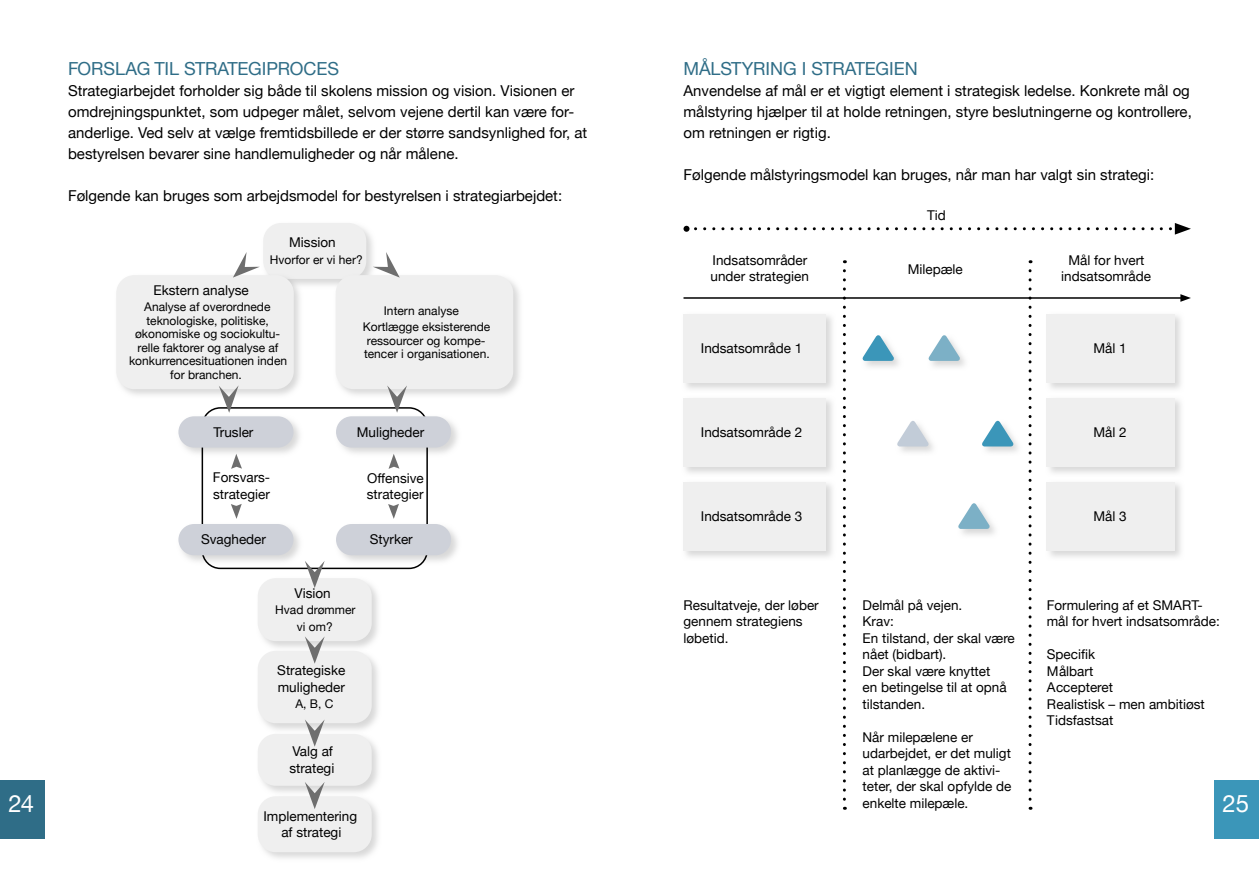
<style>
.page{position:relative;width:1259px;height:893px;background:#fff}
.page>*{position:absolute;margin:0;border:0;box-sizing:border-box;transform-origin:0 0}
.t1{font:24px "Helvetica Neue";color:#fff}
.t2{font:18px "Helvetica Neue";letter-spacing:-.01em;color:#2f6d87}
.t3{font:15px/21px "Helvetica Neue";color:#000}
.t4{font:13.5px/16.5px "Helvetica Neue";color:#000}
.t5{font:12px/13.5px "Helvetica Neue";color:#000;text-align:center}
</style>
<div class="page">
<div style="left:0;top:781px;width:44px;height:58px;background:#2f6d87"></div>
<div style="left:1214px;top:781px;width:45px;height:58px;background:#3b96b9"></div>
<svg style="left:304px;top:223px;width:69px;height:62px"></svg>
<div style="left:263px;top:223px;width:103px;height:56px;background:#efefef;border-radius:18px"></div>
<svg style="left:258px;top:582px;width:120px;height:66px"></svg>
<div style="left:258px;top:578px;width:114px;height:63px;background:#efefef;border-radius:18px"></div>
<svg style="left:258px;top:651px;width:120px;height:79px"></svg>
<div style="left:258px;top:651px;width:114px;height:72px;background:#efefef;border-radius:18px"></div>
<svg style="left:258px;top:738px;width:120px;height:55px"></svg>
<div style="left:258px;top:734px;width:114px;height:52px;background:#efefef;border-radius:18px"></div>
<svg style="left:258px;top:800px;width:120px;height:58px"></svg>
<div style="left:258px;top:796px;width:114px;height:56px;background:#efefef;border-radius:18px"></div>
<div style="left:202px;top:407px;width:226px;height:162px;border:2px solid #000;border-radius:18px"></div>
<svg style="left:182px;top:414px;width:118px;height:44px"></svg>
<div style="left:178px;top:416px;width:115px;height:32px;background:#ced1d9;border-radius:16px"></div>
<svg style="left:181px;top:522px;width:119px;height:43px"></svg>
<div style="left:178px;top:524px;width:115px;height:31px;background:#ced1d9;border-radius:16px"></div>
<svg style="left:336px;top:414px;width:122px;height:44px"></svg>
<div style="left:336px;top:416px;width:115px;height:32px;background:#ced1d9;border-radius:16px"></div>
<svg style="left:336px;top:522px;width:122px;height:43px"></svg>
<div style="left:336px;top:524px;width:115px;height:31px;background:#ced1d9;border-radius:16px"></div>
<hr style="left:683px;top:297px;width:499px;height:2px;background:#000">
<svg style="left:1180px;top:294px;width:11px;height:8px"></svg>
<svg style="left:843px;top:271px;width:3px;height:539px"></svg>
<svg style="left:1028px;top:271px;width:3px;height:539px"></svg>
<svg style="left:683px;top:315px;width:149px;height:74px"></svg>
<div style="left:683px;top:314px;width:143px;height:68px;background:#efefef"></div>
<svg style="left:118px;top:273px;width:186px;height:122px"></svg>
<div style="left:116px;top:275px;width:178px;height:114px;background:#efefef;border-radius:18px"></div>
<svg style="left:333px;top:273px;width:187px;height:122px"></svg>
<div style="left:336px;top:275px;width:177px;height:114px;background:#efefef;border-radius:18px"></div>
<svg style="left:1046px;top:314px;width:135px;height:75px"></svg>
<div style="left:1046px;top:314px;width:128px;height:68px;background:#efefef"></div>
<svg style="left:683px;top:399px;width:149px;height:74px"></svg>
<div style="left:683px;top:398px;width:143px;height:68px;background:#efefef"></div>
<svg style="left:1046px;top:398px;width:135px;height:75px"></svg>
<div style="left:1046px;top:398px;width:128px;height:68px;background:#efefef"></div>
<svg style="left:683px;top:483px;width:149px;height:74px"></svg>
<div style="left:683px;top:482px;width:143px;height:68px;background:#efefef"></div>
<svg style="left:1046px;top:482px;width:135px;height:75px"></svg>
<div style="left:1046px;top:482px;width:128px;height:68px;background:#efefef"></div>
<div style="left:861px;top:333px;width:42px;height:38px;background:linear-gradient(to right,#f6f6f6,#f7f7f7)"></div>
<svg style="left:861px;top:333px;width:39px;height:32px"></svg>
<div style="left:927px;top:333px;width:42px;height:38px;background:linear-gradient(to right,#f6f6f6,#f7f7f7)"></div>
<svg style="left:927px;top:333px;width:39px;height:32px"></svg>
<svg style="left:897px;top:421px;width:36px;height:30px"></svg>
<div style="left:980px;top:419px;width:43px;height:38px;background:linear-gradient(to right,#f9f9f9,#f9f9f9)"></div>
<svg style="left:980px;top:419px;width:39px;height:32px"></svg>
<div style="left:956px;top:501px;width:43px;height:38px;background:linear-gradient(to right,#f8f8f8,#f6f6f6)"></div>
<svg style="left:956px;top:501px;width:40px;height:32px"></svg>
<svg style="left:683px;top:226px;width:6px;height:6px"></svg>
<svg style="left:695px;top:223px;width:496px;height:12px"></svg>
<svg style="left:233px;top:252px;width:27px;height:26px"></svg>
<svg style="left:219px;top:385px;width:20px;height:28px"></svg>
<svg style="left:388px;top:504px;width:11px;height:15px"></svg>
<svg style="left:231px;top:504px;width:11px;height:15px"></svg>
<svg style="left:231px;top:454px;width:11px;height:15px"></svg>
<svg style="left:388px;top:454px;width:11px;height:15px"></svg>
<svg style="left:387px;top:386px;width:20px;height:27px"></svg>
<svg style="left:305px;top:561px;width:20px;height:27px"></svg>
<svg style="left:305px;top:636px;width:20px;height:28px"></svg>
<svg style="left:305px;top:720px;width:20px;height:27px"></svg>
<svg style="left:305px;top:782px;width:20px;height:27px"></svg>
<svg style="left:373px;top:252px;width:27px;height:26px"></svg>
<h2 class="t2" style="left:68px;top:56px;width:272px">FORSLAG TIL STRATEGIPROCES</h2>
<p class="t3" style="left:68px;top:81px;width:520px">Strategiarbejdet forholder sig både til skolens mission og vision. Visionen er omdrejningspunktet, som udpeger målet, selvom vejene dertil kan være for&shy;anderlige. Ved selv at vælge fremtidsbillede er der større sandsynlighed for, at bestyrelsen bevarer sine handlemuligheder og når målene.</p>
<p class="t3" style="left:68px;top:186px;width:495px">Følgende kan bruges som arbejdsmodel for bestyrelsen i strategiarbejdet:</p>
<h2 class="t2" style="left:683px;top:56px;width:236px">MÅLSTYRING I STRATEGIEN</h2>
<p class="t3" style="left:683px;top:81px;width:510px">Anvendelse af mål er et vigtigt element i strategisk ledelse. Konkrete mål og målstyring hjælper til at holde retningen, styre beslutningerne og kontrollere, om retningen er rigtig.</p>
<p class="t3" style="left:683px;top:165px;width:472px">Følgende målstyringsmodel kan bruges, når man har valgt sin strategi:</p>
<p class="t4" style="left:927px;top:208px;width:20px">Tid</p>
<p class="t4" style="left:289px;top:235px;width:48px">Mission</p>
<p class="t5" style="left:270px;top:254px;width:94px">Hvorfor er vi her?</p>
<p class="t4" style="left:1061px;top:252px;width:91px;text-align:center">Mål for hvert indsatsområde</p>
<p class="t4" style="left:710px;top:252px;width:100px">Indsatsområder under strategien</p>
<p class="t4" style="left:908px;top:261px;width:56px">Milepæle</p>
<p class="t4" style="left:153px;top:283px;width:97px">Ekstern analyse</p>
<p class="t5" style="left:129px;top:301px;width:160px">Analyse af overordnede teknologiske, politiske, økonomiske og sociokultu&shy;relle faktorer og analyse af konkurrencesituationen inden for branchen.</p>
<p class="t5" style="left:363px;top:303px;width:129px;line-height:16.5px;text-align:left;text-indent:21px">Intern analyse<br>Kortlægge eksisterende</p>
<p class="t5" style="left:364px;top:334px;width:127px;text-align:left">ressourcer og kompe&shy;tencer i organisationen.</p>
<p class="t4" style="left:1093px;top:341px;width:35px">Mål 1</p>
<p class="t4" style="left:701px;top:341px;width:103px">Indsatsområde 1</p>
<p class="t4" style="left:213px;top:424px;width:42px">Trusler</p>
<p class="t4" style="left:357px;top:424px;width:69px">Muligheder</p>
<p class="t4" style="left:213px;top:470px;width:59px">Forsvars&shy;strategier</p>
<p class="t4" style="left:367px;top:471px;width:58px">Offensive strategier</p>
<p class="t4" style="left:201px;top:532px;width:67px">Svagheder</p>
<p class="t4" style="left:370px;top:532px;width:44px">Styrker</p>
<p class="t4" style="left:701px;top:425px;width:103px">Indsatsområde 2</p>
<p class="t4" style="left:1093px;top:425px;width:35px">Mål 2</p>
<p class="t4" style="left:701px;top:509px;width:103px">Indsatsområde 3</p>
<p class="t4" style="left:1093px;top:509px;width:35px">Mål 3</p>
<p class="t4" style="left:294px;top:586px;width:38px">Vision</p>
<p class="t5" style="left:275px;top:603px;width:82px;line-height:16.5px">Hvad drømmer vi om?</p>
<p class="t4" style="left:277px;top:663px;width:69px">Strategiske muligheder</p>
<p class="t5" style="left:295px;top:698px;width:40px">A, B, C</p>
<p class="t4" style="left:289px;top:744px;width:46px">Valg af strategi</p>
<p class="t4" style="left:263px;top:808px;width:95px;text-align:center">Implementering af strategi</p>
<p class="t4" style="left:862px;top:597px;width:154px">Delmål på vejen.<br>Krav:<br>En tilstand, der skal være nået (bidbart).<br>Der skal være knyttet<br>en betingelse til at opnå tilstanden.</p>
<p class="t4" style="left:862px;top:729px;width:150px">Når milepælene er udarbejdet, er det muligt at planlægge de aktivi&shy;teter, der skal opfylde de enkelte milepæle.</p>
<p class="t4" style="left:683px;top:597px;width:137px">Resultatveje, der løber gennem strategiens løbetid.</p>
<p class="t4" style="left:1046px;top:597px;width:175px">Formulering af et SMART&shy;mål for hvert indsatsområde:</p>
<p class="t4" style="left:1046px;top:647px;width:160px">Specifik<br>Målbart<br>Accepteret<br>Realistisk – men ambitiøst<br>Tidsfastsat</p>
<h1 class="t1" style="left:9px;top:787px;width:27px">24</h1>
<h1 class="t1" style="left:1222px;top:787px;width:28px">25</h1>
</div>
